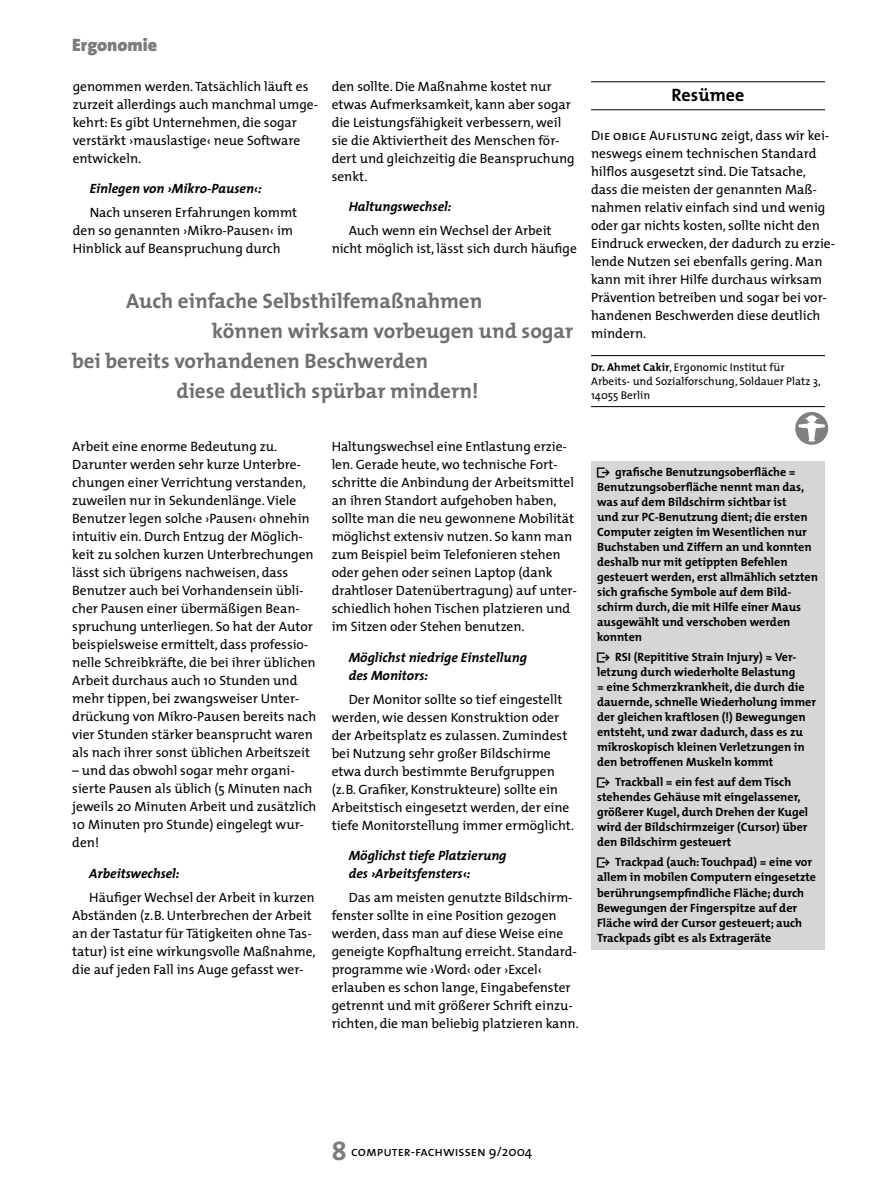
<style>
.page{position:relative;width:893px;height:1191px;background:#fff}
.page>*{position:absolute;margin:0;border:0;box-sizing:border-box;transform-origin:0 0}
.t1{font:700 21px "The Mix";color:#6f6f6f}
.t2{font:900 18px "The Sans";color:#7c7c7c}
.t3{font:700 18px "The Mix";color:#000}
.t4{font:13.5px/18px "The Mix";color:#000}
.t5{font:italic 700 13.5px/18px "The Mix";color:#000}
.t6{font:13.5px "The Mix Caps";color:#000}
.t7{font:13.5px "The Sans Caps";color:#000}
.t8{font:700 12px/15px "The Mix";color:#000}
.t9{font:11.25px/14.2px "The Mix";color:#000}
.s1{font-family:"The Mix"}
.s2{font-weight:700}
.s3{font-family:"The Mix Bold Expert";font-weight:400}
.s4{font-family:"The Sans Bold Caps";font-size:27px;color:#7c7c7c}
.s5{font-family:"The Sans"}
</style>
<div class="page">
<hr style="left:591px;top:81px;width:234px;height:1px;background:#000">
<hr style="left:591px;top:109px;width:234px;height:1px;background:#000">
<hr style="left:591px;top:355px;width:234px;height:1px;background:#000">
<hr style="left:591px;top:406px;width:234px;height:1px;background:#000">
<svg style="left:795px;top:412px;width:33px;height:33px"></svg>
<div style="left:591px;top:461px;width:234px;height:489px;background:#d6d6d6"></div>
<h2 class="t2" style="left:72px;top:30px;width:86px">Ergonomie</h2>
<p class="t4" style="left:73px;top:77px;width:247px">genommen werden. Tatsächlich läuft es zurzeit allerdings auch manchmal umge&shy;kehrt: Es gibt Unternehmen, die sogar verstärkt ›mauslastige‹ neue Software entwickeln.</p>
<p class="t5" style="left:90px;top:179px;width:174px">Einlegen von ›Mikro-Pausen‹:</p>
<p class="t4" style="left:73px;top:203px;width:226px;text-indent:17px">Nach unseren Erfahrungen kommt den so genannten ›Mikro-Pausen‹ im<br>Hinblick auf Beanspruchung durch</p>
<p class="t4" style="left:332px;top:77px;width:245px">den sollte. Die Maßnahme kostet nur etwas Aufmerksamkeit, kann aber sogar die Leistungsfähigkeit verbessern, weil sie die Aktiviertheit des Menschen för&shy;dert und gleichzeitig die Beanspruchung senkt.</p>
<p class="t5" style="left:349px;top:197px;width:104px">Haltungswechsel:</p>
<p class="t4" style="left:332px;top:221px;width:247px;text-indent:17px">Auch wenn ein Wechsel der Arbeit nicht möglich ist, lässt sich durch häufige</p>
<h1 class="t1" style="left:126px;top:283px;width:358px">Auch einfache Selbsthilfemaßnahmen</h1>
<h1 class="t1" style="left:212px;top:313px;width:363px">können wirksam vorbeugen und sogar</h1>
<h1 class="t1" style="left:72px;top:343px;width:358px">bei bereits vorhandenen Beschwerden</h1>
<h1 class="t1" style="left:176px;top:373px;width:304px">diese deutlich spürbar mindern!</h1>
<h2 class="t3" style="left:672px;top:80px;width:74px">Resümee</h2>
<p class="t6" style="left:591px;top:125px;width:240px">Die obige Auflistung <span class="s1">zeigt, dass wir kei-</span></p>
<p class="t4" style="left:591px;top:144px;width:246px">neswegs einem technischen Standard hilflos ausgesetzt sind. Die Tatsache, dass die meisten der genannten Maß&shy;nahmen relativ einfach sind und wenig oder gar nichts kosten, sollte nicht den Eindruck erwecken, der dadurch zu erzie&shy;lende Nutzen sei ebenfalls gering. Man kann mit ihrer Hilfe durchaus wirksam Prävention betreiben und sogar bei vor&shy;handenen Beschwerden diese deutlich mindern.</p>
<p class="t9" style="left:591px;top:359px;width:231px"><span class="s2">Dr. Ahmet Cakir</span>, Ergonomic Institut für<br>Arbeits- und Sozialforschung, Soldauer Platz 3,<br>14055 Berlin</p>
<p class="t4" style="left:72px;top:437px;width:246px">Arbeit eine enorme Bedeutung zu.<br>Darunter werden sehr kurze Unterbre&shy;chungen einer Verrichtung verstanden, zuweilen nur in Sekundenlänge. Viele Benutzer legen solche ›Pausen‹ ohnehin intuitiv ein. Durch Entzug der Möglich&shy;keit zu solchen kurzen Unterbrechungen lässt sich übrigens nachweisen, dass Benutzer auch bei Vorhandensein übli&shy;cher Pausen einer übermäßigen Bean&shy;spruchung unterliegen. So hat der Autor beispielsweise ermittelt, dass professio&shy;nelle Schreibkräfte, die bei ihrer üblichen Arbeit durchaus auch 10 Stunden und mehr tippen, bei zwangsweiser Unter&shy;drückung von Mikro-Pausen bereits nach vier Stunden stärker beansprucht waren als nach ihrer sonst üblichen Arbeitszeit</p>
<p class="t4" style="left:72px;top:761px;width:246px">– und das obwohl sogar mehr organi&shy;sierte Pausen als üblich (5 Minuten nach jeweils 20 Minuten Arbeit und zusätzlich<br>10 Minuten pro Stunde) eingelegt wur&shy;den!</p>
<p class="t5" style="left:89px;top:863px;width:92px">Arbeitswechsel:</p>
<p class="t4" style="left:72px;top:887px;width:245px;text-indent:17px">Häufiger Wechsel der Arbeit in kurzen Abständen (z.B. Unterbrechen der Arbeit an der Tastatur für Tätigkeiten ohne Tas&shy;tatur) ist eine wirkungsvolle Maßnahme, die auf jeden Fall ins Auge gefasst wer-</p>
<p class="t4" style="left:332px;top:437px;width:247px">Haltungswechsel eine Entlastung erzie&shy;len. Gerade heute, wo technische Fort&shy;schritte die Anbindung der Arbeitsmittel an ihren Standort aufgehoben haben, sollte man die neu gewonnene Mobilität möglichst extensiv nutzen. So kann man zum Beispiel beim Telefonieren stehen oder gehen oder seinen Laptop (dank drahtloser Datenübertragung) auf unter&shy;schiedlich hohen Tischen platzieren und im Sitzen oder Stehen benutzen.</p>
<p class="t5" style="left:349px;top:647px;width:180px">Möglichst niedrige Einstellung des Monitors:</p>
<p class="t4" style="left:332px;top:689px;width:244px;text-indent:17px">Der Monitor sollte so tief eingestellt werden, wie dessen Konstruktion oder der Arbeitsplatz es zulassen. Zumindest bei Nutzung sehr großer Bildschirme etwa durch bestimmte Berufgruppen (z.B. Grafiker, Konstrukteure) sollte ein Arbeitstisch eingesetzt werden, der eine tiefe Monitorstellung immer ermöglicht.</p>
<p class="t5" style="left:349px;top:846px;width:159px">Möglichst tiefe Platzierung des ›Arbeitsfensters‹:</p>
<p class="t4" style="left:332px;top:888px;width:249px;text-indent:17px">Das am meisten genutzte Bildschirm&shy;fenster sollte in eine Position gezogen werden, dass man auf diese Weise eine geneigte Kopfhaltung erreicht. Standard&shy;programme wie ›Word‹ oder ›Excel‹ erlauben es schon lange, Eingabefenster getrennt und mit größerer Schrift einzu&shy;richten, die man beliebig platzieren kann.</p>
<p class="t8" style="left:597px;top:464px;width:222px"><span class="s3">û</span> grafische Benutzungsoberfläche = Benutzungsoberfläche nennt man das, was auf dem Bildschirm sichtbar ist<br>und zur PC-Benutzung dient; die ersten Computer zeigten im Wesentlichen nur Buchstaben und Ziffern an und konnten deshalb nur mit getippten Befehlen gesteuert werden, erst allmählich setzten sich grafische Symbole auf dem Bild&shy;schirm durch, die mit Hilfe einer Maus ausgewählt und verschoben werden konnten</p>
<p class="t8" style="left:597px;top:649px;width:220px"><span class="s3">û</span> RSI (Repititive Strain Injury) ≈ Ver&shy;letzung durch wiederholte Belastung<br>= eine Schmerzkrankheit, die durch die dauernde, schnelle Wiederholung immer der gleichen kraftlosen (!) Bewegungen entsteht, und zwar dadurch, dass es zu mikroskopisch kleinen Verletzungen in den betroffenen Muskeln kommt</p>
<p class="t8" style="left:597px;top:774px;width:213px"><span class="s3">û</span> Trackball = ein fest auf dem Tisch stehendes Gehäuse mit eingelassener, größerer Kugel, durch Drehen der Kugel wird der Bildschirmzeiger (Cursor) über den Bildschirm gesteuert</p>
<p class="t8" style="left:597px;top:854px;width:220px"><span class="s3">û</span> Trackpad (auch: Touchpad) = eine vor allem in mobilen Computern eingesetzte berührungsempfindliche Fläche; durch Bewegungen der Fingerspitze auf der Fläche wird der Cursor gesteuert; auch Trackpads gibt es als Extrageräte</p>
<p class="t7" style="left:332px;top:1139px;width:202px"><span class="s4">8</span> computer-fachwissen <span class="s5">9/2004</span></p>
</div>
